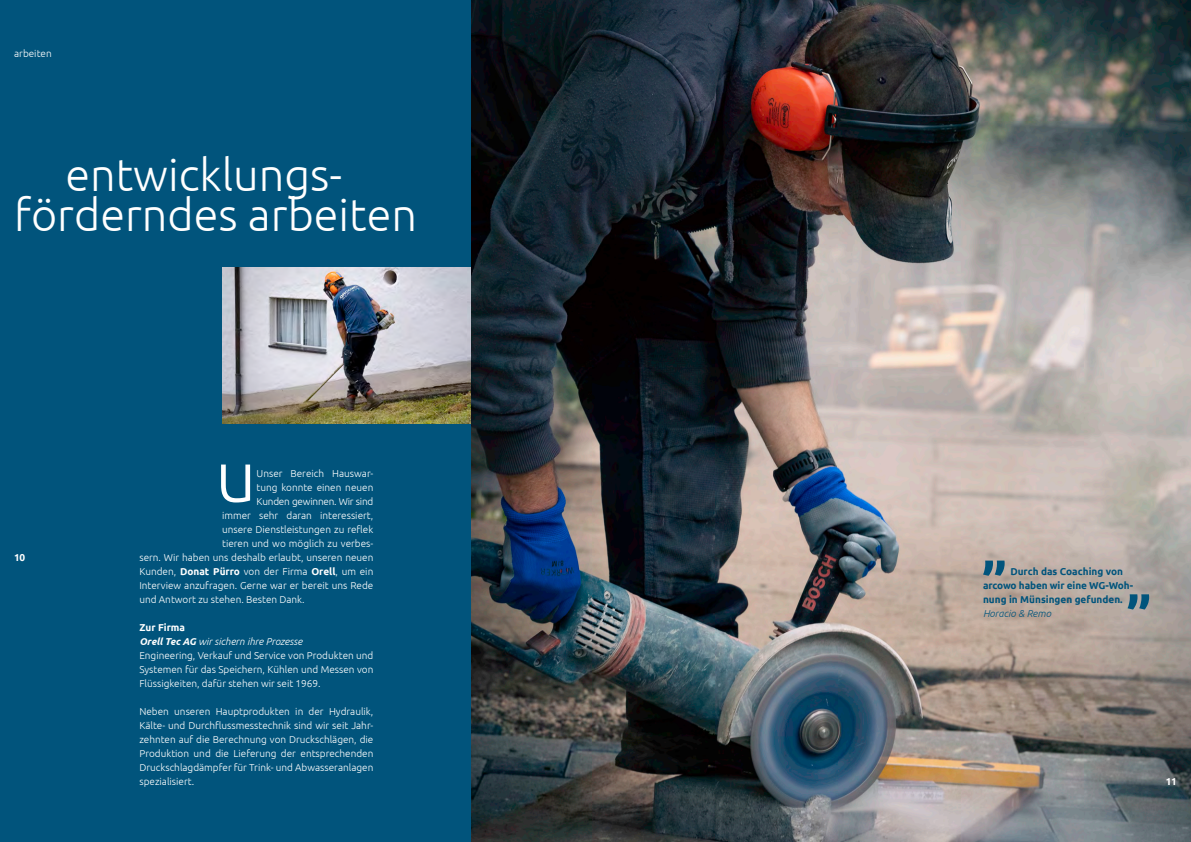
<style>
.page{position:relative;width:1191px;height:842px;background:#fff}
.page>*{position:absolute;margin:0;border:0;box-sizing:border-box;transform-origin:0 0}
.t1{font:300 72px "Ubuntu";color:#fff}
.t2{font:300 45px/40px "Ubuntu";color:#fff;text-align:center}
.t3{font:300 10px/14px "Ubuntu";color:#fff}
.t4{font:700 10px/14px "Ubuntu";color:#01547c}
.t5{font:300 10px "Ubuntu";letter-spacing:-.02em;color:#fff}
.t6{font:italic 300 10px "Ubuntu";color:#01547c}
.t7{font:700 10px "Ubuntu";color:#fff}
.s1{font-weight:700}
.s2{font-weight:700;font-style:italic}
.s3{font-style:italic}
</style>
<div class="page">
<img style="left:470px;top:0;width:721px;height:842px">
<div style="left:0;top:0;width:470px;height:842px;background:#01547c"></div>
<svg style="left:983px;top:561px;width:21px;height:15px"></svg>
<svg style="left:1127px;top:594px;width:22px;height:15px"></svg>
<img style="left:222px;top:268px;width:248px;height:155px">
<p class="t3" style="left:14px;top:46px;width:39px">arbeiten</p>
<h2 class="t2" style="left:14px;top:153px;width:404px">entwicklungs&shy;förderndes arbeiten</h2>
<p class="t7" style="left:14px;top:551px;width:12px">10</p>
<h1 class="t1" style="left:215px;top:433px;width:42px">u</h1>
<p class="t3" style="left:256px;top:466px;width:118px">Unser Bereich Hauswar-</p>
<p class="t3" style="left:256px;top:480px;width:118px">tung konnte einen neuen</p>
<p class="t5" style="left:256px;top:495px;width:118px">Kunden gewinnen. Wir sind</p>
<p class="t3" style="left:222px;top:508px;width:153px">immer sehr daran interessiert,</p>
<p class="t3" style="left:222px;top:522px;width:153px">unsere Dienstleistungen zu reflek</p>
<p class="t3" style="left:222px;top:536px;width:153px">tieren und wo möglich zu verbes-</p>
<p class="t3" style="left:139px;top:550px;width:235px">sern. Wir haben uns deshalb erlaubt, unseren neuen</p>
<p class="t3" style="left:139px;top:564px;width:235px">Kunden, <span class="s1">Donat Pürro</span> von der Firma <span class="s1">Orell</span>, um ein</p>
<p class="t3" style="left:139px;top:578px;width:235px">Interview anzufragen. Gerne war er bereit uns Rede</p>
<p class="t3" style="left:139px;top:592px;width:167px">und Antwort zu stehen. Besten Dank.</p>
<p class="t3" style="left:139px;top:620px;width:235px"><span class="s1">Zur Firma<br></span><span class="s2">Orell Tec AG</span> <span class="s3">wir sichern ihre Prozesse<br></span>Engineering, Verkauf und Service von Produkten und Systemen für das Speichern, Kühlen und Messen von Flüssigkeiten, dafür stehen wir seit 1969.</p>
<p class="t3" style="left:139px;top:704px;width:235px;text-align:justify">Neben unseren Hauptprodukten in der Hydraulik, Kälte- und Durchflussmesstechnik sind wir seit Jahr&shy;zehnten auf die Berechnung von Druckschlägen, die Produktion und die Lieferung der entsprechenden Druckschlagdämpfer für Trink- und Abwasseranlagen spezialisiert.</p>
<p class="t4" style="left:983px;top:564px;width:152px;text-indent:27px">Durch das Coaching von arcowo haben wir eine WG-Woh&shy;nung in Münsingen gefunden.</p>
<p class="t6" style="left:983px;top:607px;width:69px">Horacio &amp; Remo</p>
<p class="t7" style="left:1166px;top:775px;width:12px">11</p>
</div>
